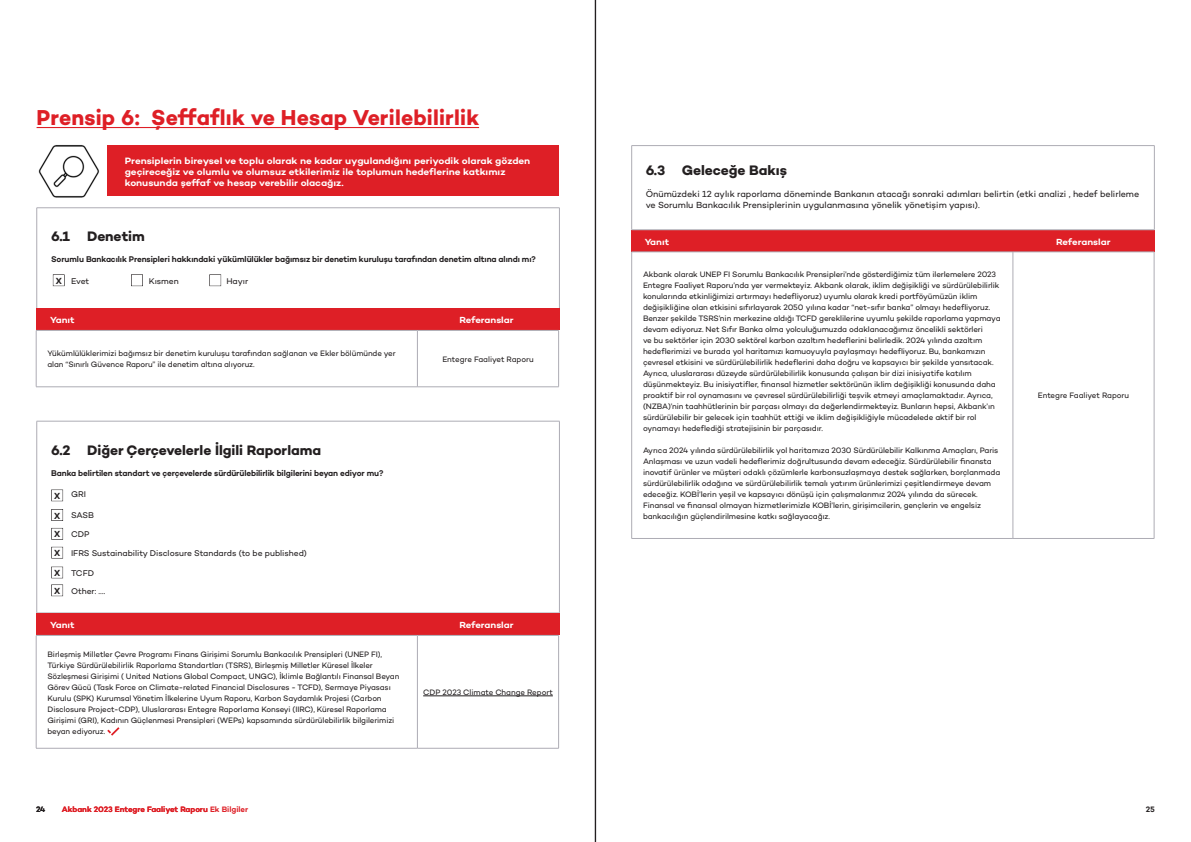
<style>
.page{position:relative;width:1191px;height:842px;background:#fff}
.page>*{position:absolute;margin:0;border:0;box-sizing:border-box;transform-origin:0 0}
.t1{font:700 22px "Campton";letter-spacing:.01em;color:#de1f26}
.t2{font:700 14px "Campton";letter-spacing:-.005em;color:#231f20}
.t3{font:600 9.4px/11.3px "Campton";letter-spacing:-.005em;color:#fff;scale:1.08 1}
.t4{font:9px/10.8px "Campton";letter-spacing:-.005em;color:#231f20}
.t5{font:600 9px "Campton";letter-spacing:-.005em;color:#fff;scale:1.08 1}
.t6{font:600 9px "Campton";color:#231f20}
.t7{font:600 8.5px "Campton";letter-spacing:-.01em;color:#231f20}
.t8{font:8.5px "Campton";letter-spacing:-.005em;color:#231f20}
.t9{font:8px/11px "Campton";letter-spacing:-.015em;color:#231f20}
.t10{font:600 8px "Campton";letter-spacing:-.005em;color:#de1f26}
.t11{font:600 8px "Campton";color:#231f20}
</style>
<div class="page">
<hr style="left:37px;top:208px;width:522px;height:1px;background:#adacb4">
<hr style="left:37px;top:208px;width:1px;height:101px;background:#adacb4">
<hr style="left:559px;top:208px;width:1px;height:101px;background:#adacb4">
<hr style="left:37px;top:421px;width:522px;height:1px;background:#adacb4">
<hr style="left:37px;top:421px;width:1px;height:192px;background:#adacb4">
<hr style="left:559px;top:421px;width:1px;height:192px;background:#adacb4">
<hr style="left:595px;top:0;width:1px;height:842px;background:#231f20">
<div style="left:107px;top:145px;width:452px;height:51px;background:#de1f26"></div>
<div style="left:36px;top:308px;width:523px;height:22px;background:#de1f26"></div>
<div style="left:36px;top:613px;width:523px;height:22px;background:#de1f26"></div>
<hr style="left:36px;top:330px;width:381px;height:1px;background:#adacb4">
<hr style="left:36px;top:331px;width:1px;height:56px;background:#adacb4">
<hr style="left:417px;top:330px;width:142px;height:1px;background:#adacb4">
<hr style="left:417px;top:331px;width:1px;height:56px;background:#adacb4">
<hr style="left:558px;top:331px;width:1px;height:56px;background:#adacb4">
<hr style="left:36px;top:387px;width:381px;height:1px;background:#adacb4">
<hr style="left:417px;top:387px;width:142px;height:1px;background:#adacb4">
<hr style="left:36px;top:635px;width:381px;height:1px;background:#adacb4">
<hr style="left:36px;top:636px;width:1px;height:112px;background:#adacb4">
<hr style="left:417px;top:635px;width:142px;height:1px;background:#adacb4">
<hr style="left:417px;top:636px;width:1px;height:112px;background:#adacb4">
<hr style="left:558px;top:636px;width:1px;height:112px;background:#adacb4">
<hr style="left:36px;top:748px;width:381px;height:1px;background:#adacb4">
<hr style="left:417px;top:748px;width:142px;height:1px;background:#adacb4">
<hr style="left:423px;top:696px;width:130px;height:1px;background:#231f20">
<hr style="left:37px;top:127px;width:442px;height:1px;background:#de1f26">
<div style="left:631px;top:230px;width:523px;height:22px;background:#de1f26"></div>
<hr style="left:631px;top:252px;width:382px;height:1px;background:#adacb4">
<hr style="left:631px;top:252px;width:1px;height:286px;background:#adacb4">
<hr style="left:1013px;top:252px;width:141px;height:1px;background:#adacb4">
<hr style="left:1012px;top:252px;width:1px;height:286px;background:#adacb4">
<hr style="left:1154px;top:252px;width:1px;height:286px;background:#adacb4">
<hr style="left:631px;top:538px;width:382px;height:1px;background:#adacb4">
<hr style="left:1013px;top:538px;width:141px;height:1px;background:#adacb4">
<hr style="left:631px;top:145px;width:523px;height:1px;background:#adacb4">
<hr style="left:631px;top:146px;width:1px;height:84px;background:#adacb4">
<hr style="left:1154px;top:146px;width:1px;height:84px;background:#adacb4">
<hr style="left:631px;top:230px;width:523px;height:1px;background:#adacb4">
<div style="left:50px;top:487px;width:14px;height:14px;background:#231f20;opacity:.25"></div>
<div style="left:50px;top:507px;width:14px;height:14px;background:#231f20;opacity:.25"></div>
<div style="left:50px;top:526px;width:14px;height:14px;background:#231f20;opacity:.25"></div>
<div style="left:50px;top:545px;width:14px;height:14px;background:#231f20;opacity:.25"></div>
<div style="left:50px;top:565px;width:14px;height:14px;background:#231f20;opacity:.25"></div>
<div style="left:50px;top:582px;width:14px;height:14px;background:#231f20;opacity:.25"></div>
<div style="left:51px;top:272px;width:14px;height:14px;background:#231f20;opacity:.25"></div>
<div style="left:130px;top:272px;width:14px;height:14px;background:#231f20;opacity:.25"></div>
<div style="left:208px;top:272px;width:14px;height:14px;background:#231f20;opacity:.25"></div>
<img style="left:38px;top:145px;width:62px;height:53px">
<svg style="left:107px;top:727px;width:13px;height:9px"></svg>
<p class="t1" style="left:37px;top:104px;width:444px">Prensip 6: Şeffaflık ve Hesap Verilebilirlik</p>
<p class="t3" style="left:125px;top:155px;width:377px">Prensiplerin bireysel ve toplu olarak ne kadar uygulandığını periyodik olarak gözden geçireceğiz ve olumlu ve olumsuz etkilerimiz ile toplumun hedeflerine katkımız konusunda şeffaf ve hesap verebilir olacağız.</p>
<p class="t2" style="left:51px;top:227px;width:95px">6.1 Denetim</p>
<p class="t7" style="left:51px;top:254px;width:486px">Sorumlu Bankacılık Prensipleri hakkındaki yükümlülükler bağımsız bir denetim kuruluşu tarafından denetim altına alındı mı?</p>
<p class="t6" style="left:56px;top:275px;width:8px">X</p>
<p class="t8" style="left:71px;top:275px;width:20px">Evet</p>
<p class="t8" style="left:149px;top:275px;width:32px">Kısmen</p>
<p class="t8" style="left:226px;top:275px;width:23px">Hayır</p>
<p class="t5" style="left:50px;top:314px;width:24px">Yanıt</p>
<p class="t5" style="left:459px;top:314px;width:52px">Referanslar</p>
<p class="t9" style="left:48px;top:348px;width:350px">Yükümlülüklerimizi bağımsız bir denetim kuruluşu tarafından sağlanan ve Ekler bölümünde yer alan “Sınırlı Güvence Raporu” ile denetim altına alıyoruz.</p>
<p class="t9" style="left:442px;top:353px;width:93px">Entegre Faaliyet Raporu</p>
<p class="t2" style="left:51px;top:441px;width:272px">6.2 Diğer Çerçevelerle İlgili Raporlama</p>
<p class="t7" style="left:51px;top:467px;width:334px">Banka belirtilen standart ve çerçevelerde sürdürülebilirlik bilgilerini beyan ediyor mu?</p>
<p class="t6" style="left:54px;top:490px;width:8px">X</p>
<p class="t6" style="left:54px;top:510px;width:8px">X</p>
<p class="t6" style="left:54px;top:529px;width:8px">X</p>
<p class="t6" style="left:54px;top:547px;width:8px">X</p>
<p class="t6" style="left:54px;top:567px;width:8px">X</p>
<p class="t6" style="left:54px;top:585px;width:8px">X</p>
<p class="t8" style="left:71px;top:489px;width:17px">GRI</p>
<p class="t8" style="left:71px;top:510px;width:25px">SASB</p>
<p class="t8" style="left:71px;top:529px;width:20px">CDP</p>
<p class="t8" style="left:71px;top:548px;width:237px">IFRS Sustainability Disclosure Standards (to be published)</p>
<p class="t8" style="left:71px;top:568px;width:25px">TCFD</p>
<p class="t8" style="left:71px;top:585px;width:36px">Other: ….</p>
<p class="t5" style="left:50px;top:619px;width:24px">Yanıt</p>
<p class="t9" style="left:48px;top:648px;width:353px">Birleşmiş Milletler Çevre Programı Finans Girişimi Sorumlu Bankacılık Prensipleri (UNEP FI), Türkiye Sürdürülebilirlik Raporlama Standartları (TSRS), Birleşmiş Milletler Küresel İlkeler Sözleşmesi Girişimi ( United Nations Global Compact, UNGC), İklimle Bağlantılı Finansal Beyan Görev Gücü (Task Force on Climate-related Financial Disclosures - TCFD), Sermaye Piyasası Kurulu (SPK) Kurumsal Yönetim İlkelerine Uyum Raporu, Karbon Saydamlık Projesi (Carbon Disclosure Project-CDP), Uluslararası Entegre Raporlama Konseyi (IIRC), Küresel Raporlama Girişimi (GRI), Kadının Güçlenmesi Prensipleri (WEPs) kapsamında sürdürülebilirlik bilgilerimizi beyan ediyoruz.</p>
<p class="t5" style="left:459px;top:619px;width:52px">Referanslar</p>
<p class="t9" style="left:423px;top:687px;width:131px">CDP 2023 Climate Change Report</p>
<p class="t2" style="left:645px;top:162px;width:143px">6.3 Geleceğe Bakış</p>
<p class="t4" style="left:645px;top:188px;width:495px">Önümüzdeki 12 aylık raporlama döneminde Bankanın atacağı sonraki adımları belirtin (etki analizi , hedef belirleme ve Sorumlu Bankacılık Prensiplerinin uygulanmasına yönelik yönetişim yapısı).</p>
<p class="t5" style="left:644px;top:236px;width:24px">Yanıt</p>
<p class="t5" style="left:1056px;top:236px;width:52px">Referanslar</p>
<p class="t9" style="left:643px;top:269px;width:359px">Akbank olarak UNEP FI Sorumlu Bankacılık Prensipleri’nde gösterdiğimiz tüm ilerlemelere 2023<br>Entegre Faaliyet Raporu’nda yer vermekteyiz. Akbank olarak, iklim değişikliği ve sürdürülebilirlik konularında etkinliğimizi artırmayı hedefliyoruz) uyumlu olarak kredi portföyümüzün iklim değişikliğine olan etkisini sıfırlayarak 2050 yılına kadar “net-sıfır banka” olmayı hedefliyoruz.<br>Benzer şekilde TSRS’nin merkezine aldığı TCFD gereklilerine uyumlu şekilde raporlama yapmaya devam ediyoruz. Net Sıfır Banka olma yolculuğumuzda odaklanacağımız öncelikli sektörleri<br>ve bu sektörler için 2030 sektörel karbon azaltım hedeflerini belirledik. 2024 yılında azaltım hedeflerimizi ve burada yol haritamızı kamuoyuyla paylaşmayı hedefliyoruz. Bu, bankamızın çevresel etkisini ve sürdürülebilirlik hedeflerini daha doğru ve kapsayıcı bir şekilde yansıtacak.<br>Ayrıca, uluslararası düzeyde sürdürülebilirlik konusunda çalışan bir dizi inisiyatife katılım düşünmekteyiz. Bu inisiyatifler, finansal hizmetler sektörünün iklim değişikliği konusunda daha proaktif bir rol oynamasını ve çevresel sürdürülebilirliği teşvik etmeyi amaçlamaktadır. Ayrıca, (NZBA)’nin taahhütlerinin bir parçası olmayı da değerlendirmekteyiz. Bunların hepsi, Akbank’ın sürdürülebilir bir gelecek için taahhüt ettiği ve iklim değişikliğiyle mücadelede aktif bir rol oynamayı hedeflediği stratejisinin bir parçasıdır.</p>
<p class="t9" style="left:643px;top:445px;width:359px">Ayrıca 2024 yılında sürdürülebilirlik yol haritamıza 2030 Sürdürülebilir Kalkınma Amaçları, Paris Anlaşması ve uzun vadeli hedeflerimiz doğrultusunda devam edeceğiz. Sürdürülebilir finansta inovatif ürünler ve müşteri odaklı çözümlerle karbonsuzlaşmaya destek sağlarken, borçlanmada sürdürülebilirlik odağına ve sürdürülebilirlik temalı yatırım ürünlerimizi çeşitlendirmeye devam edeceğiz. KOBİ’lerin yeşil ve kapsayıcı dönüşü için çalışmalarımız 2024 yılında da sürecek.<br>Finansal ve finansal olmayan hizmetlerimizle KOBİ’lerin, girişimcilerin, gençlerin ve engelsiz bankacılığın güçlendirilmesine katkı sağlayacağız.</p>
<p class="t9" style="left:1037px;top:390px;width:93px">Entegre Faaliyet Raporu</p>
<p class="t11" style="left:36px;top:804px;width:11px">24</p>
<p class="t10" style="left:62px;top:804px;width:188px">Akbank 2023 Entegre Faaliyet Raporu Ek Bilgiler</p>
<p class="t11" style="left:1145px;top:804px;width:11px">25</p>
</div>
